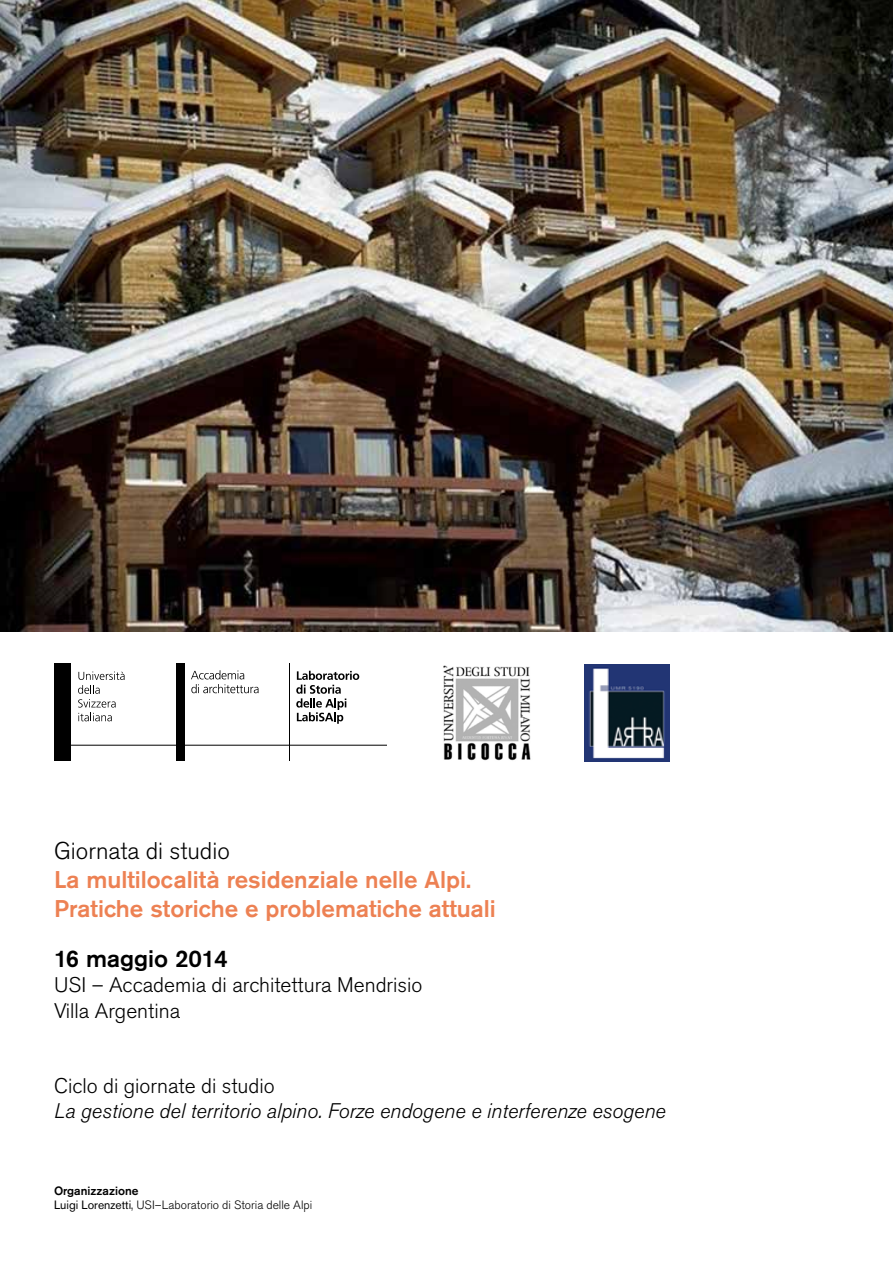
<style>
.page{position:relative;width:893px;height:1263px;background:#fff}
.page>*{position:absolute;margin:0;border:0;box-sizing:border-box;transform-origin:0 0}
.t1{font:500 24px/28.8px "Akzidenz Grotesk Std";color:#ed8153}
.t2{font:300 24px "Akzidenz Grotesk Std";color:#000}
.t3{font:500 24px "Akzidenz Grotesk Std";color:#000}
.t4{font:300 21px/25.2px "Akzidenz Grotesk Std";color:#000}
.t5{font:italic 300 21px "Akzidenz Grotesk Std";color:#000}
.t6{font:300 12px/14.4px "Akzidenz Grotesk Std";color:#000}
.s1{font-weight:500}
.s2{font-weight:400}
</style>
<div class="page">
<img style="left:0;top:0;width:893px;height:631px">
<div style="left:54px;top:663px;width:16px;height:98px;background:#000"></div>
<div style="left:176px;top:663px;width:8px;height:98px;background:#000"></div>
<hr style="left:289px;top:663px;width:1px;height:98px;background:#000">
<hr style="left:54px;top:745px;width:333px;height:1px;background:#000">
<svg style="left:78px;top:671px;width:47px;height:36px"></svg>
<svg style="left:78px;top:713px;width:34px;height:8px"></svg>
<svg style="left:296px;top:671px;width:63px;height:53px"></svg>
<svg style="left:191px;top:670px;width:68px;height:23px"></svg>
<img style="left:443px;top:665px;width:88px;height:96px">
<img style="left:585px;top:665px;width:85px;height:97px">
<p class="t2" style="left:54px;top:837px;width:177px">Giornata di studio</p>
<p class="t1" style="left:54px;top:865px;width:443px">La multilocalità residenziale nelle Alpi.<br>Pratiche storiche e problematiche attuali</p>
<p class="t3" style="left:54px;top:944px;width:175px">16 maggio 2014</p>
<p class="t4" style="left:54px;top:973px;width:370px">USI – Accademia di architettura Mendrisio<br>Villa Argentina</p>
<p class="t4" style="left:54px;top:1074px;width:222px">Ciclo di giornate di studio</p>
<p class="t5" style="left:54px;top:1099px;width:613px">La gestione del territorio alpino. Forze endogene e interferenze esogene</p>
<p class="t6" style="left:54px;top:1183px;width:260px"><span class="s1">Organizzazione<br></span><span class="s2">Luigi Lorenzetti</span>, USI–Laboratorio di Storia delle Alpi</p>
</div>
